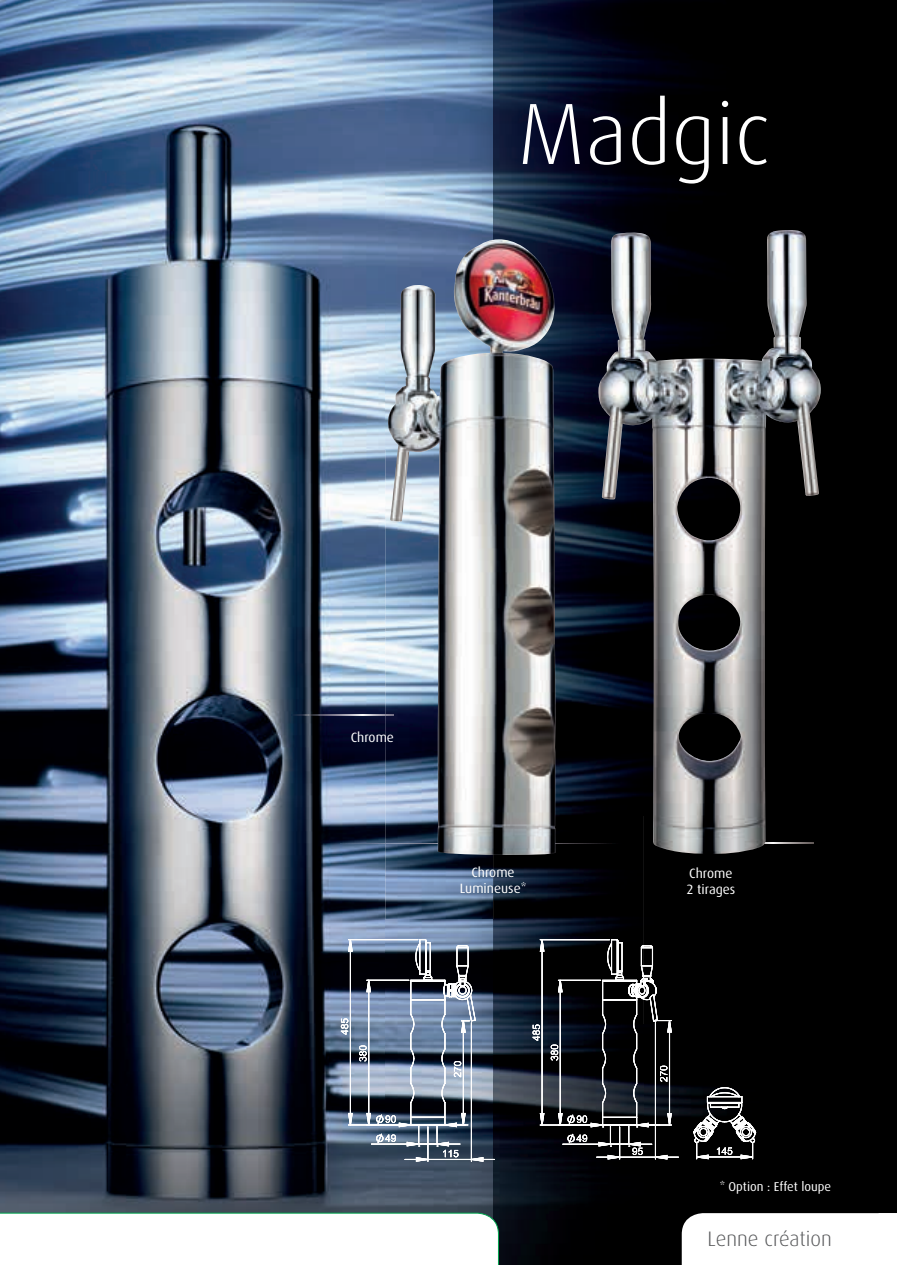
<style>
.page{position:relative;width:897px;height:1265px;background:#fff}
.page>*{position:absolute;margin:0;border:0;box-sizing:border-box;transform-origin:0 0}
.t1{font:300 87px "Dax";color:#fff}
.t2{font:300 21px "Dax";color:#57585a}
.t3{font:13.5px/16.2px "Dax";color:#fff;text-align:center}
.t4{font:12.75px "Dax";color:#fff}
</style>
<div class="page">
<img style="left:0;top:0;width:385px;height:1212px">
<img style="left:385px;top:0;width:511px;height:1264px">
<img style="left:291px;top:714px;width:94px;height:1px">
<img style="left:341px;top:843px;width:257px;height:1px">
<img style="left:387px;top:239px;width:169px;height:617px">
<img style="left:598px;top:230px;width:222px;height:624px">
<svg style="left:348px;top:940px;width:404px;height:221px;background:#4e5c6f"></svg>
<hr style="left:371px;top:1143px;width:47px;height:1px;background:#fff">
<hr style="left:348px;top:1124px;width:60px;height:1px;background:#fff">
<hr style="left:348px;top:939px;width:69px;height:1px;background:#fff">
<hr style="left:366px;top:980px;width:42px;height:1px;background:#fff">
<svg style="left:376px;top:1125px;width:302px;height:36px;background:#3c444f"></svg>
<svg style="left:341px;top:939px;width:11px;height:186px;background:#6d7889"></svg>
<svg style="left:367px;top:940px;width:43px;height:185px;background:#5c697d"></svg>
<svg style="left:696px;top:1144px;width:57px;height:14px"></svg>
<svg style="left:410px;top:939px;width:345px;height:205px;background:#2e323a"></svg>
<svg style="left:0;top:1212px;width:498px;height:53px"></svg>
<svg style="left:681px;top:1213px;width:215px;height:52px"></svg>
<h1 class="t1" style="left:517px;top:86px;width:254px">Madgic</h1>
<p class="t3" style="left:350px;top:729px;width:45px">Chrome</p>
<p class="t3" style="left:459px;top:864px;width:68px">Chrome<br>Lumineuse*</p>
<p class="t3" style="left:686px;top:865px;width:50px;text-align:left">Chrome<br>2 tirages</p>
<p class="t4" style="left:719px;top:1179px;width:113px">* Option : Effet loupe</p>
<h2 class="t2" style="left:707px;top:1226px;width:126px">Lenne création</h2>
</div>
